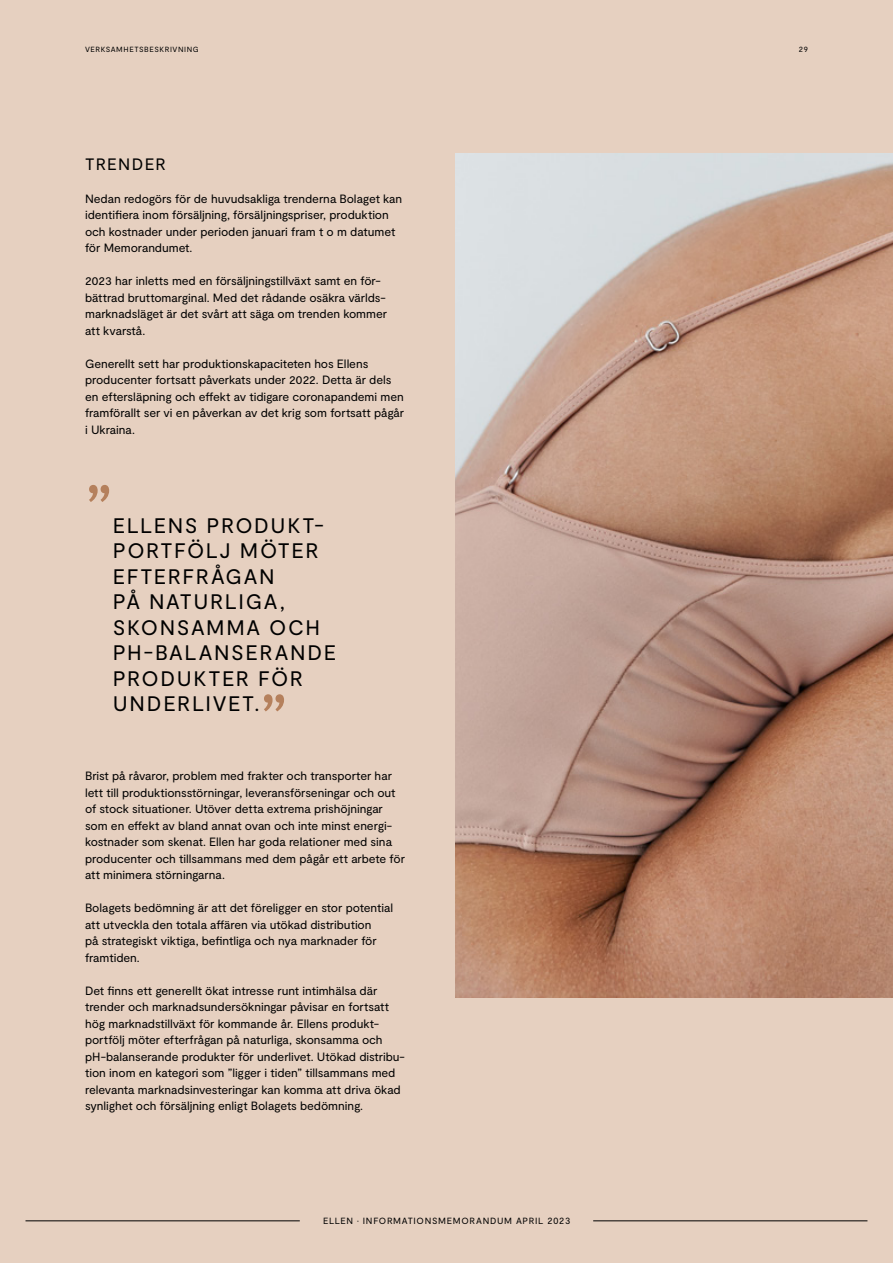
<style>
.page{position:relative;width:893px;height:1263px;background:#e6d0c0}
.page>*{position:absolute;margin:0;border:0;box-sizing:border-box;transform-origin:0 0}
.t1{font:72px "Moderat";color:#b5805c}
.t2{font:21px/25.5px "Moderat";letter-spacing:.075em;color:#000}
.t3{font:16.5px "Moderat";letter-spacing:.075em;color:#000}
.t4{font:12px/16.5px "Moderat";letter-spacing:-.005em;color:#000}
.t5{font:9px "Moderat";letter-spacing:.075em;color:#000}
.t6{font:7.5px "Moderat";color:#000}
</style>
<div class="page">
<img style="left:455px;top:153px;width:438px;height:844px">
<hr style="left:593px;top:1220px;width:274px;height:1px;background:#000">
<hr style="left:26px;top:1220px;width:274px;height:1px;background:#000">
<p class="t6" style="left:85px;top:45px;width:12px">Verksamhetsbeskrivning</p>
<h3 class="t3" style="left:85px;top:154px;width:82px">TRENDER</h3>
<p class="t4" style="left:85px;top:190px;width:319px">Nedan redogörs för de huvudsakliga trenderna Bolaget kan identifiera inom försäljning, försäljningspriser, produktion och kostnader under perioden januari fram t o m datumet för Memorandumet.</p>
<p class="t4" style="left:85px;top:273px;width:304px">2023 har inletts med en försäljningstillväxt samt en för&shy;bättrad bruttomarginal. Med det rådande osäkra världs&shy;marknadsläget är det svårt att säga om trenden kommer att kvarstå.</p>
<p class="t4" style="left:85px;top:355px;width:321px">Generellt sett har produktionskapaciteten hos Ellens producenter fortsatt påverkats under 2022. Detta är dels en eftersläpning och effekt av tidigare coronapandemi men framförallt ser vi en påverkan av det krig som fortsatt pågår i Ukraina.</p>
<h1 class="t1" style="left:85px;top:469px;width:29px">”</h1>
<h2 class="t2" style="left:113px;top:513px;width:225px">ELLENS PRODUKT-<br>PORTFÖLJ MÖTER<br>EFTERFRÅGAN<br>PÅ NATURLIGA,<br>SKONSAMMA OCH<br>PH-BALANSERANDE<br>PRODUKTER FÖR<br>UNDERLIVET.</h2>
<h1 class="t1" style="left:260px;top:678px;width:29px">”</h1>
<p class="t4" style="left:85px;top:768px;width:321px">Brist på råvaror, problem med frakter och transporter har lett till produktionsstörningar, leveransförseningar och out of stock situationer. Utöver detta extrema prishöjningar som en effekt av bland annat ovan och inte minst energi&shy;kostnader som skenat. Ellen har goda relationer med sina producenter och tillsammans med dem pågår ett arbete för att minimera störningarna.</p>
<p class="t4" style="left:85px;top:900px;width:310px">Bolagets bedömning är att det föreligger en stor potential att utveckla den totala affären via utökad distribution<br>på strategiskt viktiga, befintliga och nya marknader för framtiden.</p>
<p class="t4" style="left:85px;top:982px;width:321px">Det finns ett generellt ökat intresse runt intimhälsa där trender och marknadsundersökningar påvisar en fortsatt hög marknadstillväxt för kommande år. Ellens produkt&shy;portfölj möter efterfrågan på naturliga, skonsamma och pH-balanserande produkter för underlivet. Utökad distribu&shy;tion inom en kategori som ”ligger i tiden” tillsammans med relevanta marknadsinvesteringar kan komma att driva ökad synlighet och försäljning enligt Bolagets bedömning.</p>
<p class="t5" style="left:323px;top:1216px;width:249px">ELLEN · INFORMATIONSMEMORANDUM APRIL 2023</p>
<p class="t6" style="left:799px;top:45px;width:11px">29</p>
</div>
